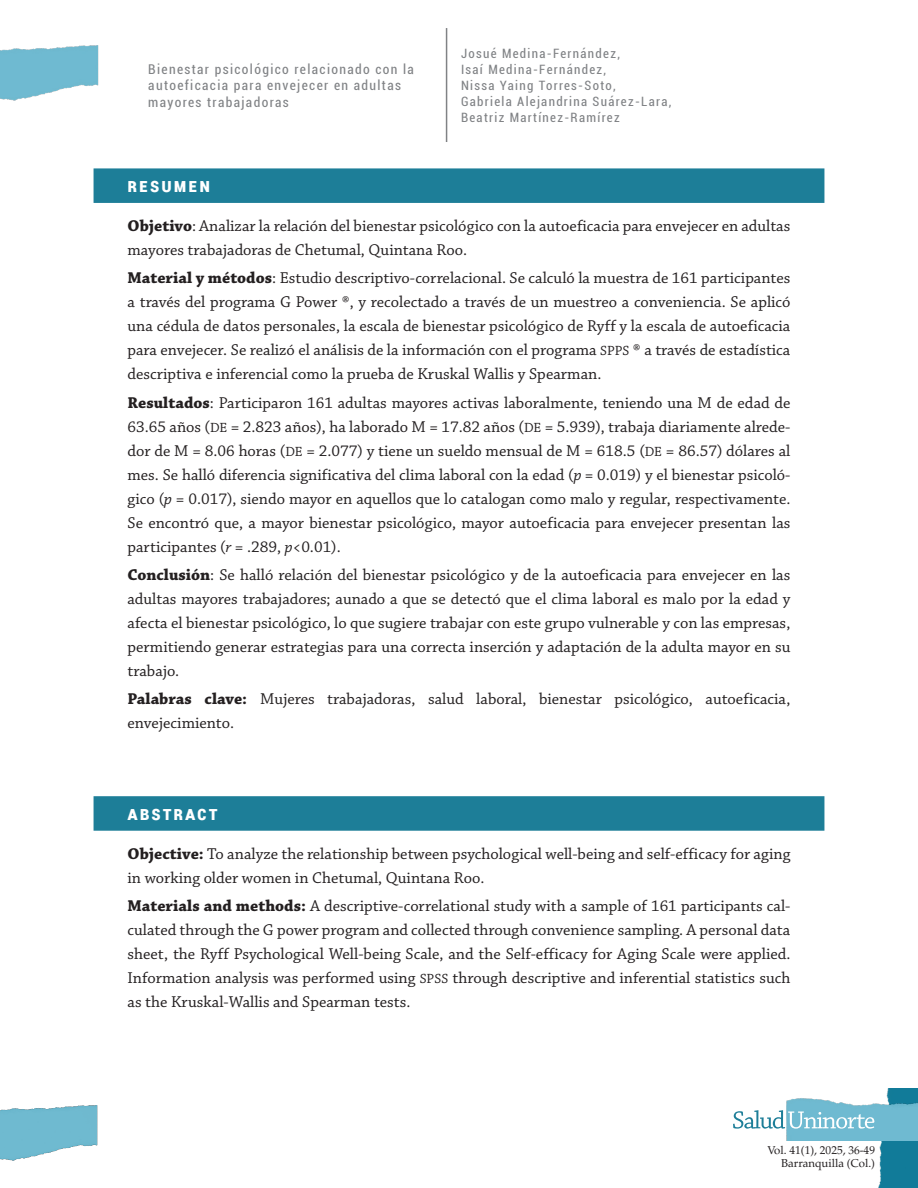
<style>
.page{position:relative;width:918px;height:1188px;background:#fff}
.page>*{position:absolute;margin:0;border:0;box-sizing:border-box;transform-origin:0 0}
.Titulo_resumen_azul{font:700 19.5px "Roboto Condensed";letter-spacing:.1em;color:#fff}
.Resumen{font:16.5px/24px "Chaparral Pro";color:#231f20;text-align:justify}
.Palabra_clave{font:16.5px/24px "Chaparral Pro";color:#231f20}
.t1{font:condensed 13.5px/16.5px "Roboto";letter-spacing:.1em;color:#808285}
.t2{font:condensed 12.9px/15.9px "Roboto";letter-spacing:.1em;color:#808285}
.t3{font:11.4px/12.8px "Palatino LT Std";color:#231f20;text-align:right}
.s1{font-weight:700}
.s2{font-size:14.1px}
.s3{font-style:italic}
</style>
<div class="page">
<img style="left:0;top:1105px;width:98px;height:56px">
<img style="left:0;top:45px;width:99px;height:56px">
<img style="left:878px;top:1088px;width:40px;height:100px">
<img style="left:787px;top:1097px;width:131px;height:44px">
<svg style="left:733px;top:1110px;width:141px;height:19px"></svg>
<hr style="left:446px;top:28px;width:1px;height:114px;background:#808285">
<img style="left:0;top:1105px;width:1px;height:29px">
<div style="left:94px;top:168px;width:730px;height:35px;background:#1d7e98"></div>
<div style="left:94px;top:796px;width:730px;height:35px;background:#1d7e98"></div>
<p class="t1" style="left:148px;top:60px;width:267px">Bienestar psicológico relacionado con la autoeficacia para envejecer en adultas mayores trabajadoras</p>
<p class="t2" style="left:461px;top:45px;width:212px">Josué Medina-Fernández,<br>Isaí Medina-Fernández,<br>Nissa Yaing Torres-Soto,<br>Gabriela Alejandrina Suárez-Lara,<br>Beatriz Martínez-Ramírez</p>
<p class="Titulo_resumen_azul" style="left:128px;top:172px;width:84px">RESUMEN</p>
<p class="Resumen" style="left:128px;top:215px;width:664px"><span class="s1">Objetivo</span>: Analizar la relación del bienestar psicológico con la autoeficacia para envejecer en adultas mayores trabajadoras de Chetumal, Quintana Roo.</p>
<p class="Resumen" style="left:128px;top:267px;width:664px"><span class="s1">Material y métodos</span>: Estudio descriptivo-correlacional. Se calculó la muestra de 161 participantes a través del programa G Power ®, y recolectado a través de un muestreo a conveniencia. Se aplicó una cédula de datos personales, la escala de bienestar psicológico de Ryff y la escala de autoeficacia para envejecer. Se realizó el análisis de la información con el programa <span class="s2">SPPS</span> ® a través de estadística descriptiva e inferencial como la prueba de Kruskal Wallis y Spearman.</p>
<p class="Resumen" style="left:128px;top:391px;width:664px"><span class="s1">Resultados</span>: Participaron 161 adultas mayores activas laboralmente, teniendo una M de edad de 63.65 años (<span class="s2">DE</span> = 2.823 años), ha laborado M = 17.82 años (<span class="s2">DE</span> = 5.939), trabaja diariamente alrede&shy;dor de M = 8.06 horas (<span class="s2">DE</span> = 2.077) y tiene un sueldo mensual de M = 618.5 (<span class="s2">DE</span> = 86.57) dólares al mes. Se halló diferencia significativa del clima laboral con la edad (<span class="s3">p</span> = 0.019) y el bienestar psicoló&shy;gico (<span class="s3">p</span> = 0.017), siendo mayor en aquellos que lo catalogan como malo y regular, respectivamente.<br>Se encontró que, a mayor bienestar psicológico, mayor autoeficacia para envejecer presentan las participantes (<span class="s3">r</span> = .289, <span class="s3">p</span>&lt;0.01).</p>
<p class="Resumen" style="left:128px;top:563px;width:664px"><span class="s1">Conclusión</span>: Se halló relación del bienestar psicológico y de la autoeficacia para envejecer en las adultas mayores trabajadores; aunado a que se detectó que el clima laboral es malo por la edad y afecta el bienestar psicológico, lo que sugiere trabajar con este grupo vulnerable y con las empresas, permitiendo generar estrategias para una correcta inserción y adaptación de la adulta mayor en su trabajo.</p>
<p class="Palabra_clave" style="left:128px;top:688px;width:664px"><span class="s1">Palabras clave:</span> Mujeres trabajadoras, salud laboral, bienestar psicológico, autoeficacia, envejecimiento.</p>
<p class="Titulo_resumen_azul" style="left:128px;top:800px;width:92px">ABSTRACT</p>
<p class="Resumen" style="left:128px;top:842px;width:664px"><span class="s1">Objective:</span> To analyze the relationship between psychological well-being and self-efficacy for aging in working older women in Chetumal, Quintana Roo.</p>
<p class="Resumen" style="left:128px;top:895px;width:664px"><span class="s1">Materials and methods:</span> A descriptive-correlational study with a sample of 161 participants cal&shy;culated through the G power program and collected through convenience sampling. A personal data sheet, the Ryff Psychological Well-being Scale, and the Self-efficacy for Aging Scale were applied.<br>Information analysis was performed using <span class="s2">SPSS</span> through descriptive and inferential statistics such as the Kruskal-Wallis and Spearman tests.</p>
<p class="t3" style="left:767px;top:1144px;width:109px">Vol. 41(1), 2025, 36-49<br>Barranquilla (Col.)</p>
</div>
